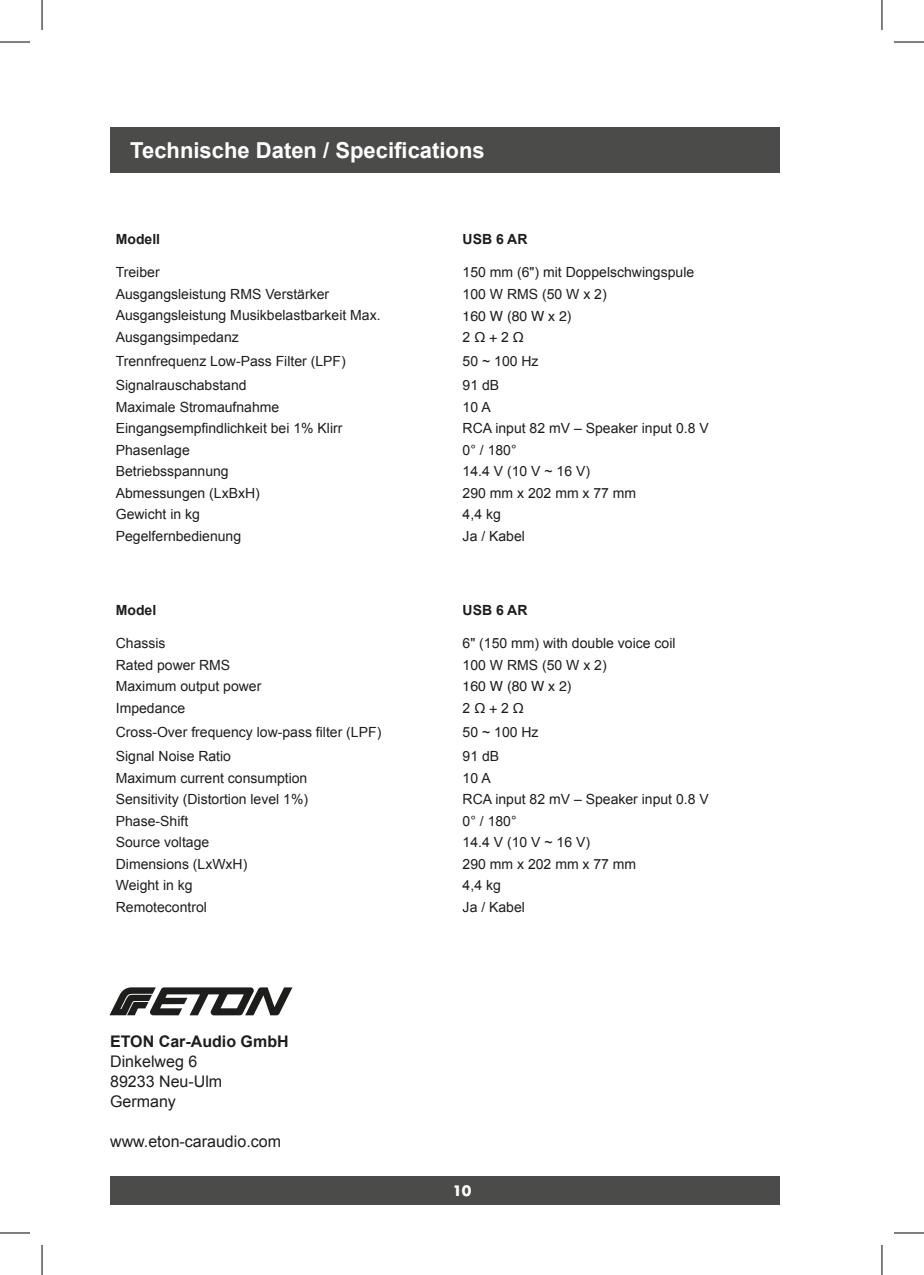
<style>
.page{position:relative;width:924px;height:1275px;background:#fff}
.page>*{position:absolute;margin:0;border:0;box-sizing:border-box;transform-origin:0 0}
.Kapitelüberschrift{font:700 22px "Arial";color:#fff}
.t1{font:16px "Arial";color:#1d1d1b}
.t2{font:700 16px "Arial";color:#1d1d1b}
.t3{font:14px "Arial";color:#1d1d1b}
.t4{font:14px "Helvetica";color:#1d1d1b}
.t5{font:700 14px "Arial";color:#1d1d1b}
.t6{font:700 14px "Futura Std";color:#fff}
.s1{font-family:"Arial"}
</style>
<div class="page">
<div style="left:110px;top:1176px;width:669px;height:28px;background:#4b4b4a"></div>
<div style="left:110px;top:127px;width:669px;height:45px;background:#4b4b4a"></div>
<svg style="left:109px;top:987px;width:183px;height:28px"></svg>
<hr style="left:0;top:42px;width:30px;height:1px;background:#000">
<hr style="left:893px;top:42px;width:30px;height:1px;background:#000">
<hr style="left:0;top:1232px;width:30px;height:1px;background:#000">
<hr style="left:893px;top:1232px;width:30px;height:1px;background:#000">
<hr style="left:42px;top:0;width:1px;height:30px;background:#000">
<hr style="left:42px;top:1245px;width:1px;height:30px;background:#000">
<hr style="left:881px;top:0;width:1px;height:30px;background:#000">
<hr style="left:881px;top:1245px;width:1px;height:30px;background:#000">
<p class="Kapitelüberschrift" style="left:130px;top:136px;width:356px">Technische Daten / Specifications</p>
<p class="t5" style="left:116px;top:229px;width:46px">Modell</p>
<p class="t5" style="left:462px;top:229px;width:66px">USB 6 AR</p>
<p class="t3" style="left:116px;top:263px;width:45px">Treiber</p>
<p class="t3" style="left:462px;top:263px;width:233px">150 mm (6") mit Doppelschwingspule</p>
<p class="t3" style="left:116px;top:285px;width:215px">Ausgangsleistung RMS Verstärker</p>
<p class="t3" style="left:462px;top:285px;width:145px">100 W RMS (50 W x 2)</p>
<p class="t3" style="left:116px;top:306px;width:266px">Ausgangsleistung Musikbelastbarkeit Max.</p>
<p class="t4" style="left:462px;top:305px;width:110px">160 W (80 W x 2)</p>
<p class="t3" style="left:116px;top:328px;width:124px">Ausgangsimpedanz</p>
<p class="t4" style="left:462px;top:327px;width:62px"><span class="s1">2</span> Ω + <span class="s1">2</span> Ω</p>
<p class="t3" style="left:116px;top:352px;width:231px">Trennfrequenz Low-Pass Filter (LPF)</p>
<p class="t3" style="left:462px;top:352px;width:77px">50 ~ 100 Hz</p>
<p class="t3" style="left:116px;top:376px;width:132px">Signalrauschabstand</p>
<p class="t3" style="left:462px;top:376px;width:38px">91 dB</p>
<p class="t3" style="left:116px;top:397px;width:165px">Maximale Stromaufnahme</p>
<p class="t3" style="left:462px;top:397px;width:30px">10 A</p>
<p class="t3" style="left:116px;top:419px;width:228px">Eingangsempfindlichkeit bei 1% Klirr</p>
<p class="t3" style="left:462px;top:419px;width:247px">RCA input 82 mV – Speaker input 0.8 V</p>
<p class="t3" style="left:116px;top:441px;width:75px">Phasenlage</p>
<p class="t3" style="left:462px;top:441px;width:56px">0° / 180°</p>
<p class="t3" style="left:116px;top:462px;width:114px">Betriebsspannung</p>
<p class="t3" style="left:462px;top:462px;width:129px">14.4 V (10 V ~ 16 V)</p>
<p class="t3" style="left:116px;top:484px;width:145px">Abmessungen (LxBxH)</p>
<p class="t3" style="left:462px;top:484px;width:175px">290 mm x 202 mm x 77 mm</p>
<p class="t3" style="left:116px;top:505px;width:86px">Gewicht in kg</p>
<p class="t3" style="left:462px;top:505px;width:40px">4,4 kg</p>
<p class="t3" style="left:116px;top:527px;width:127px">Pegelfernbedienung</p>
<p class="t3" style="left:462px;top:527px;width:64px">Ja / Kabel</p>
<p class="t5" style="left:116px;top:600px;width:42px">Model</p>
<p class="t5" style="left:462px;top:600px;width:66px">USB 6 AR</p>
<p class="t3" style="left:116px;top:634px;width:51px">Chassis</p>
<p class="t3" style="left:462px;top:634px;width:214px">6" (150 mm) with double voice coil</p>
<p class="t3" style="left:116px;top:655px;width:116px">Rated power RMS</p>
<p class="t3" style="left:462px;top:655px;width:145px">100 W RMS (50 W x 2)</p>
<p class="t3" style="left:116px;top:677px;width:147px">Maximum output power</p>
<p class="t4" style="left:462px;top:676px;width:110px">160 W (80 W x 2)</p>
<p class="t3" style="left:116px;top:699px;width:71px">Impedance</p>
<p class="t4" style="left:462px;top:697px;width:62px"><span class="s1">2</span> Ω + <span class="s1">2</span> Ω</p>
<p class="t3" style="left:116px;top:723px;width:267px">Cross-Over frequency low-pass filter (LPF)</p>
<p class="t3" style="left:462px;top:723px;width:77px">50 ~ 100 Hz</p>
<p class="t3" style="left:116px;top:747px;width:117px">Signal Noise Ratio</p>
<p class="t3" style="left:462px;top:747px;width:38px">91 dB</p>
<p class="t3" style="left:116px;top:768px;width:193px">Maximum current consumption</p>
<p class="t3" style="left:462px;top:768px;width:30px">10 A</p>
<p class="t3" style="left:116px;top:790px;width:194px">Sensitivity (Distortion level 1%)</p>
<p class="t3" style="left:462px;top:790px;width:247px">RCA input 82 mV – Speaker input 0.8 V</p>
<p class="t3" style="left:116px;top:811px;width:74px">Phase-Shift</p>
<p class="t3" style="left:462px;top:811px;width:56px">0° / 180°</p>
<p class="t3" style="left:116px;top:833px;width:95px">Source voltage</p>
<p class="t3" style="left:462px;top:833px;width:129px">14.4 V (10 V ~ 16 V)</p>
<p class="t3" style="left:116px;top:854px;width:133px">Dimensions (LxWxH)</p>
<p class="t3" style="left:462px;top:854px;width:175px">290 mm x 202 mm x 77 mm</p>
<p class="t3" style="left:116px;top:876px;width:78px">Weight in kg</p>
<p class="t3" style="left:462px;top:876px;width:40px">4,4 kg</p>
<p class="t3" style="left:116px;top:897px;width:93px">Remotecontrol</p>
<p class="t3" style="left:462px;top:897px;width:64px">Ja / Kabel</p>
<p class="t2" style="left:110px;top:1031px;width:180px">ETON Car-Audio GmbH</p>
<p class="t1" style="left:110px;top:1051px;width:89px">Dinkelweg 6</p>
<p class="t1" style="left:110px;top:1071px;width:114px">89233 Neu-Ulm</p>
<p class="t1" style="left:110px;top:1091px;width:67px">Germany</p>
<p class="t1" style="left:110px;top:1131px;width:172px">www.eton-caraudio.com</p>
<p class="t6" style="left:452px;top:1181px;width:21px">10</p>
</div>
